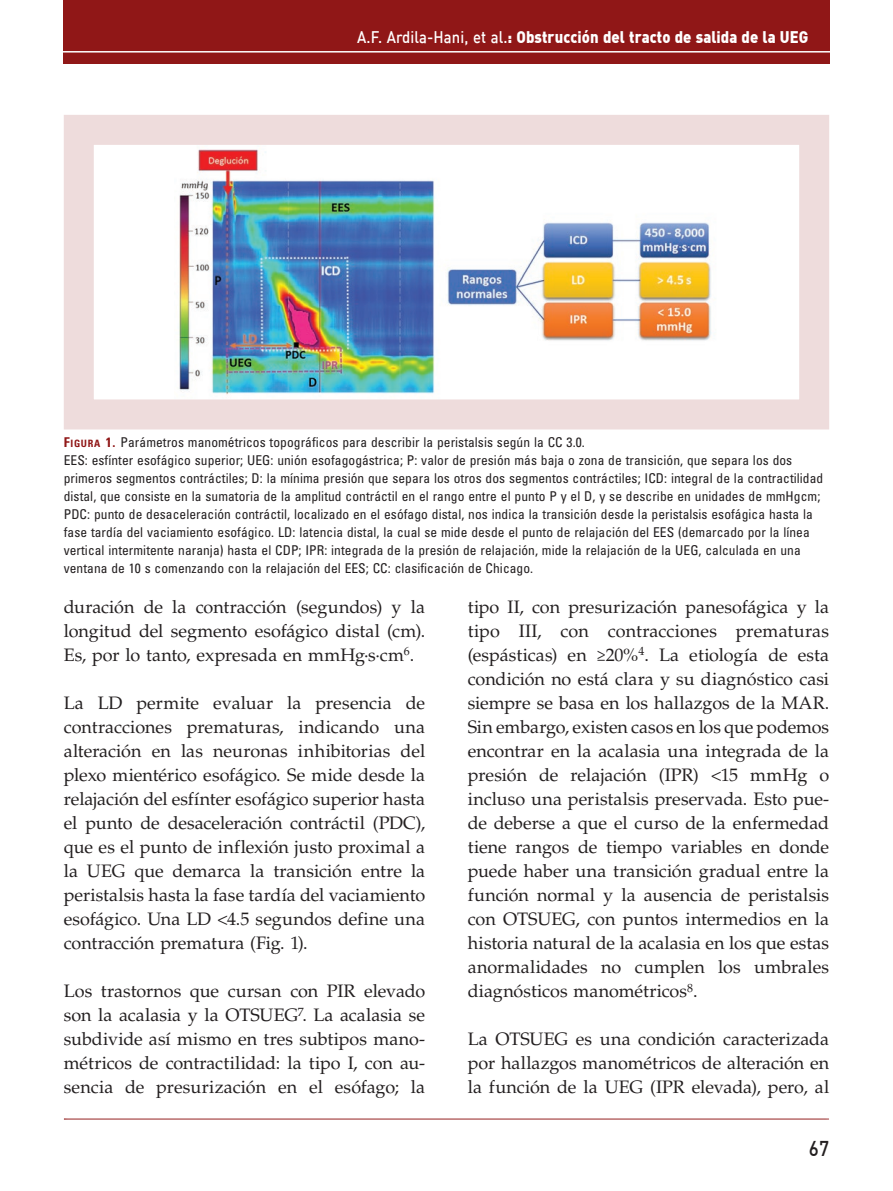
<style>
.page{position:relative;width:893px;height:1191px;background:#fff}
.page>*{position:absolute;margin:0;border:0;box-sizing:border-box;transform-origin:0 0}
.t1{font:500 21px "DIN";color:#231f20;scale:.9 1}
.t2{font:18px/24px "Palatino LT Std";letter-spacing:-.005em;color:#231f20;text-align:justify}
.t3{font:900 16.5px "DIN";letter-spacing:.005em;color:#fff;scale:.9 1}
.t4{font:condensed 13.5px/18px "Univers LT Std";letter-spacing:.005em;color:#231f20}
.s1{font-weight:500}
.s2{font-weight:700;color:#901717}
.s3{font-weight:700;font-size:10.2px;color:#901717}
</style>
<div class="page">
<div style="left:59px;top:1114px;width:772px;height:7px;background:#901717;opacity:.4"></div>
<div style="left:64px;top:0;width:766px;height:64px;background:#901717"></div>
<hr style="left:60px;top:51px;width:774px;height:2px;background:#fff">
<img style="left:179px;top:149px;width:533px;height:246px">
<div style="left:64px;top:115px;width:765px;height:314px;border:30px solid #eedcdc"></div>
<p class="t3" style="left:357px;top:26px;width:503px"><span class="s1">A.F. Ardila-Hani, et al.</span>: Obstrucción del tracto de salida de la UEG</p>
<p class="t4" style="left:64px;top:433px;width:761px"><span class="s2">F</span><span class="s3">IGURA</span> <span class="s2">1.</span> Parámetros manométricos topográficos para describir la peristalsis según la CC 3.0.<br>EES: esfínter esofágico superior; UEG: unión esofagogástrica; P: valor de presión más baja o zona de transición, que separa los dos primeros segmentos contráctiles; D: la mínima presión que separa los otros dos segmentos contráctiles; ICD: integral de la contractilidad distal, que consiste en la sumatoria de la amplitud contráctil en el rango entre el punto P y el D, y se describe en unidades de mmHgcm; PDC: punto de desaceleración contráctil, localizado en el esófago distal, nos indica la transición desde la peristalsis esofágica hasta la fase tardía del vaciamiento esofágico. LD: latencia distal, la cual se mide desde el punto de relajación del EES (demarcado por la línea vertical intermitente naranja) hasta el CDP; IPR: integrada de la presión de relajación, mide la relajación de la UEG, calculada en una ventana de 10 s comenzando con la relajación del EES; CC: clasificación de Chicago.</p>
<p class="t2" style="left:64px;top:595px;width:363px">duración de la contracción (segundos) y la longitud del segmento esofágico distal (cm).<br>Es, por lo tanto, expresada en mmHg∙s∙cm<sup>6</sup>.</p>
<p class="t2" style="left:64px;top:691px;width:363px">La LD permite evaluar la presencia de contracciones prematuras, indicando una alteración en las neuronas inhibitorias del plexo mientérico esofágico. Se mide desde la relajación del esfínter esofágico superior hasta el punto de desaceleración contráctil (PDC), que es el punto de inflexión justo proximal a la UEG que demarca la transición entre la peristalsis hasta la fase tardía del vaciamiento esofágico. Una LD &lt;4.5 segundos define una contracción prematura (Fig. 1).</p>
<p class="t2" style="left:64px;top:979px;width:363px">Los trastornos que cursan con PIR elevado son la acalasia y la OTSUEG<sup>7</sup>. La acalasia se subdivide así mismo en tres subtipos mano&shy;métricos de contractilidad: la tipo I, con au&shy;sencia de presurización en el esófago; la</p>
<p class="t2" style="left:468px;top:595px;width:363px">tipo II, con presurización panesofágica y la tipo III, con contracciones prematuras (espásticas) en ≥20%<sup>4</sup>. La etiología de esta condición no está clara y su diagnóstico casi siempre se basa en los hallazgos de la MAR.<br>Sin embargo, existen casos en los que podemos encontrar en la acalasia una integrada de la presión de relajación (IPR) &lt;15 mmHg o incluso una peristalsis preservada. Esto pue&shy;de deberse a que el curso de la enfermedad tiene rangos de tiempo variables en donde puede haber una transición gradual entre la función normal y la ausencia de peristalsis con OTSUEG, con puntos intermedios en la historia natural de la acalasia en los que estas anormalidades no cumplen los umbrales diagnósticos manométricos<sup>8</sup>.</p>
<p class="t2" style="left:468px;top:1027px;width:363px">La OTSUEG es una condición caracterizada por hallazgos manométricos de alteración en la función de la UEG (IPR elevada), pero, al</p>
<p class="t1" style="left:809px;top:1135px;width:24px">67</p>
</div>
